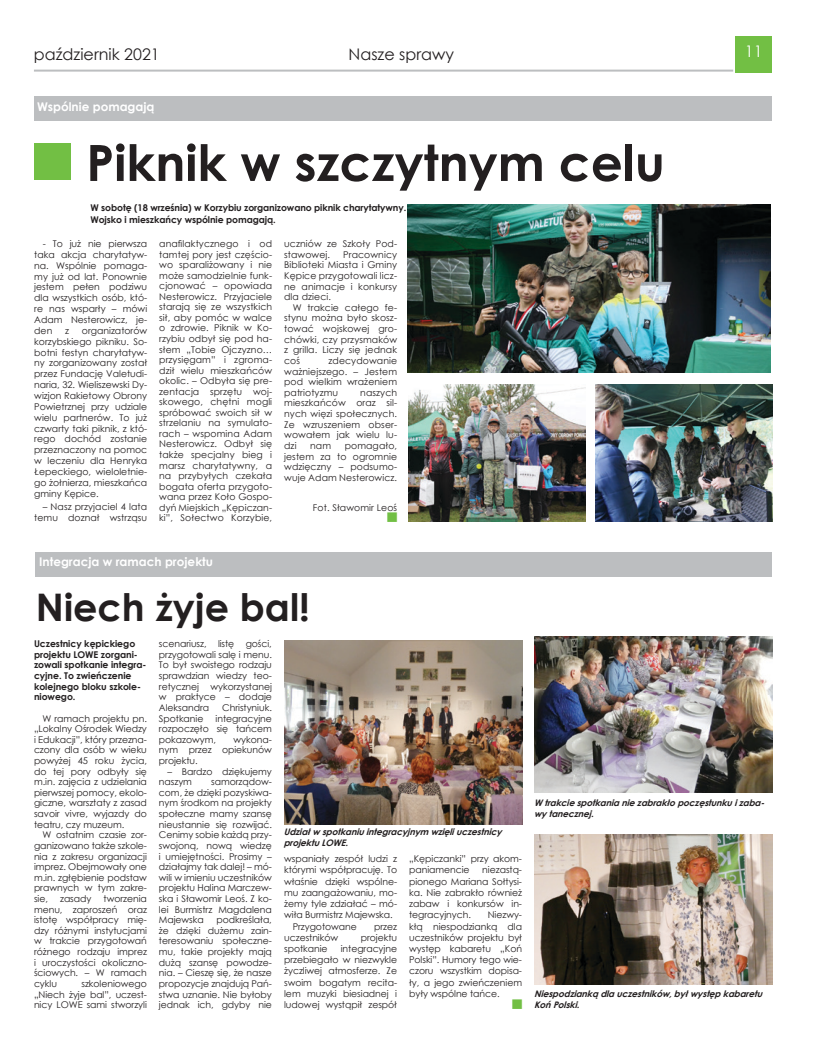
<style>
.page{position:relative;width:820px;height:1049px;background:#fff}
.page>*{position:absolute;margin:0;border:0;box-sizing:border-box;transform-origin:0 0}
.t1{font:700 50px "Century Gothic";color:#231f20}
.t2{font:700 38px "Century Gothic";color:#231f20}
.t3{font:16px "Century Gothic";color:#231f20}
.t4{font:16px "Century Gothic";color:#fff}
.t5{font:700 12px "Century Gothic";color:#fff}
.t6{font:9.3px/10.6px "Century Gothic";letter-spacing:-.005em;color:#231f20;text-align:justify}
.t7{font:700 9.3px/10.6px "Century Gothic";letter-spacing:-.005em;color:#231f20}
.t8{font:italic 700 9px/10.8px "Century Gothic";color:#231f20}
</style>
<div class="page">
<hr style="left:34px;top:70px;width:699px;height:2px;background:#bcbec0">
<div style="left:735px;top:36px;width:36px;height:36px;background:#72bf44"></div>
<img style="left:284px;top:640px;width:238px;height:184px">
<img style="left:407px;top:204px;width:362px;height:168px">
<div style="left:34px;top:96px;width:737px;height:24px;background:#bcbec0"></div>
<div style="left:34px;top:143px;width:36px;height:36px;background:#72bf44"></div>
<div style="left:35px;top:552px;width:736px;height:24px;background:#bcbec0"></div>
<img style="left:534px;top:834px;width:238px;height:150px">
<img style="left:534px;top:636px;width:238px;height:156px">
<img style="left:409px;top:384px;width:176px;height:137px">
<img style="left:595px;top:384px;width:177px;height:137px">
<h3 class="t3" style="left:34px;top:43px;width:127px">październik 2021</h3>
<h3 class="t3" style="left:348px;top:43px;width:107px">Nasze sprawy</h3>
<h3 class="t4" style="left:744px;top:40px;width:19px">11</h3>
<p class="t5" style="left:37px;top:97px;width:119px">Wspólnie pomagają</p>
<h1 class="t1" style="left:86px;top:125px;width:579px">Piknik w szczytnym celu</h1>
<p class="t7" style="left:90px;top:201px;width:317px;line-height:12px">W sobotę (18 września) w Korzybiu zorganizowano piknik charytatywny.<br>Wojsko i mieszkańcy wspólnie pomagają.</p>
<p class="t6" style="left:34px;top:238px;width:114px;line-height:10.9px;text-indent:9px">- To już nie pierwsza taka akcja charytatyw&shy;na. Wspólnie pomaga&shy;my już od lat. Ponownie jestem pełen podziwu dla wszystkich osób, któ&shy;re nas wsparły – mówi Adam Nesterowicz, je&shy;den</p>
<p class="t6" style="left:34px;top:325px;width:114px;line-height:10.9px;text-indent:48px">organizatorów korzybskiego pikniku. So&shy;botni festyn charytatyw&shy;ny zorganizowany został przez Fundację Valetudi&shy;naria, 32. Wieliszewski Dy&shy;wizjon Rakietowy Obrony Powietrznej przy udziale wielu partnerów. To już czwarty taki piknik, z któ&shy;rego dochód zostanie przeznaczony na pomoc w leczeniu dla Henryka Łepeckiego, wieloletnie&shy;go żołnierza, mieszkańca gminy Kępice.</p>
<p class="t6" style="left:34px;top:501px;width:114px;line-height:10.9px;text-align:right">– Nasz przyjaciel 4 lata temu doznał wstrząsu</p>
<p class="t6" style="left:65px;top:325px;width:5px">z</p>
<p class="t6" style="left:159px;top:238px;width:114px">anafilaktycznego i od tamtej pory jest częścio&shy;wo sparaliżowany i nie może samodzielnie funk&shy;cjonować – opowiada Nesterowicz. Przyjaciele starają się ze wszystkich sił, aby pomóc w walce o zdrowie. Piknik w Ko&shy;rzybiu odbył się pod ha&shy;słem „Tobie Ojczyzno… przysięgam” i zgroma&shy;dził wielu mieszkańców okolic. – Odbyła się pre&shy;zentacja sprzętu woj&shy;skowego, chętni mogli spróbować swoich sił w strzelaniu na symulato&shy;rach – wspomina Adam Nesterowicz. Odbył się także specjalny bieg i marsz charytatywny, a na przybyłych czekała bogata oferta przygoto&shy;wana przez Koło Gospo&shy;dyń Miejskich „Kępiczan&shy;ki”, Sołectwo Korzybie,</p>
<p class="t6" style="left:284px;top:238px;width:114px">uczniów ze Szkoły Pod&shy;stawowej.</p>
<p class="t6" style="left:284px;top:249px;width:114px;text-indent:59px">Pracownicy Biblioteki Miasta i Gminy Kępice przygotowali licz&shy;ne animacje i konkursy dla dzieci.</p>
<p class="t6" style="left:284px;top:302px;width:114px;text-indent:9px">W trakcie całego fe&shy;stynu można było skosz&shy;tować wojskowej gro&shy;chówki, czy przysmaków z grilla. Liczy się jednak coś</p>
<p class="t6" style="left:284px;top:355px;width:114px;text-indent:44px">zdecydowanie ważniejszego. – Jestem pod wielkim wrażeniem patriotyzmu</p>
<p class="t6" style="left:284px;top:387px;width:114px;text-indent:76px">naszych mieszkańców oraz sil&shy;nych więzi społecznych.<br>Ze wzruszeniem obser&shy;wowałem jak wielu lu&shy;dzi</p>
<p class="t6" style="left:284px;top:440px;width:114px;text-indent:61px">pomagało, jestem za to ogromnie wdzięczny – podsumo&shy;wuje Adam Nesterowicz.</p>
<p class="t6" style="left:313px;top:502px;width:86px">Fot. Sławomir Leoś</p>
<p class="t6" style="left:310px;top:440px;width:22px">nam</p>
<p class="t5" style="left:39px;top:553px;width:175px">Integracja w ramach projektu</p>
<h2 class="t2" style="left:36px;top:578px;width:275px">Niech żyje bal!</h2>
<p class="t7" style="left:34px;top:638px;width:114px">Uczestnicy kępickiego projektu LOWE zorgani&shy;zowali spotkanie integra&shy;cyjne. To zwieńczenie kolejnego bloku szkole&shy;niowego.</p>
<p class="t6" style="left:34px;top:713px;width:114px;text-indent:9px">W ramach projektu pn. „Lokalny Ośrodek Wiedzy i Edukacji”, który przezna&shy;czony dla osób w wieku powyżej 45 roku życia, do tej pory odbyły się m.in. zajęcia z udzielania pierwszej pomocy, ekolo&shy;giczne, warsztaty z zasad savoir vivre, wyjazdy do teatru, czy muzeum.</p>
<p class="t6" style="left:34px;top:829px;width:114px;text-indent:9px">W ostatnim czasie zor&shy;ganizowano także szkole&shy;nia z zakresu organizacji imprez. Obejmowały one m.in. zgłębienie podstaw prawnych w tym zakre&shy;sie,</p>
<p class="t6" style="left:34px;top:893px;width:114px;text-indent:70px">tworzenia menu, zaproszeń oraz istotę współpracy mię&shy;dzy różnymi instytucjami w trakcie przygotowań różnego rodzaju imprez i uroczystości okoliczno&shy;ściowych. – W ramach cyklu</p>
<p class="t6" style="left:60px;top:893px;width:33px">zasady</p>
<p class="t6" style="left:34px;top:978px;width:114px;text-indent:47px">szkoleniowego „Niech żyje bal”, uczest&shy;nicy LOWE sami stworzyli</p>
<p class="t6" style="left:159px;top:638px;width:114px">scenariusz, listę gości, przygotowali salę i menu.<br>To był swoistego rodzaju sprawdzian wiedzy teo&shy;retycznej wykorzystanej w praktyce – dodaje Aleksandra</p>
<p class="t6" style="left:222px;top:702px;width:51px">Christyniuk.</p>
<p class="t6" style="left:159px;top:713px;width:46px">Spotkanie</p>
<p class="t6" style="left:159px;top:713px;width:114px;text-indent:57px">integracyjne rozpoczęło się tańcem pokazowym,</p>
<p class="t6" style="left:159px;top:734px;width:114px;text-indent:75px">wykona&shy;nym przez opiekunów projektu.</p>
<p class="t6" style="left:159px;top:766px;width:114px;text-indent:9px">– Bardzo dziękujemy naszym</p>
<p class="t6" style="left:159px;top:776px;width:114px;text-indent:52px">samorządow&shy;com, że dzięki pozyskiwa&shy;nym środkom na projekty społeczne mamy szansę nieustannie się rozwijać.<br>Cenimy sobie każdą przy&shy;swojoną, nową wiedzę i umiejętności. Prosimy – działajmy tak dalej! – mó&shy;wili w imieniu uczestników projektu Halina Marczew&shy;ska i Sławomir Leoś. Z ko&shy;lei Burmistrz Magdalena Majewska</p>
<p class="t6" style="left:159px;top:914px;width:114px;text-indent:57px">podkreślała, że dzięki dużemu zain&shy;teresowaniu społeczne&shy;mu, takie projekty mają dużą szansę powodze&shy;nia. – Cieszę się, że nasze propozycje znajdują Pań&shy;stwa uznanie. Nie byłoby jednak ich, gdyby nie</p>
<p class="t8" style="left:283px;top:826px;width:223px">Udziałw spotkaniuintegracyjnym wzięliuczestnicy projektuLOWE.</p>
<p class="t6" style="left:284px;top:853px;width:114px">wspaniały zespół ludzi z</p>
<p class="t6" style="left:284px;top:864px;width:114px">którymi współpracuję. To</p>
<p class="t6" style="left:284px;top:876px;width:114px">właśnie dzięki wspólne-</p>
<p class="t6" style="left:284px;top:887px;width:114px">mu zaangażowaniu, mo-</p>
<p class="t6" style="left:284px;top:898px;width:114px">żemy tyle zdziałać – mó-</p>
<p class="t6" style="left:284px;top:909px;width:110px">wiła Burmistrz Majewska.</p>
<p class="t6" style="left:292px;top:921px;width:66px">Przygotowane</p>
<p class="t6" style="left:374px;top:921px;width:24px">przez</p>
<p class="t6" style="left:284px;top:932px;width:55px">uczestników</p>
<p class="t6" style="left:360px;top:932px;width:38px">projektu</p>
<p class="t6" style="left:284px;top:943px;width:45px">spotkanie</p>
<p class="t6" style="left:284px;top:943px;width:114px;line-height:11.2px;text-indent:57px">integracyjne przebiegało w niezwykle życzliwej atmosferze. Ze swoim bogatym recita&shy;lem muzyki biesiadnej i ludowej wystąpił zespół</p>
<p class="t6" style="left:409px;top:853px;width:114px;line-height:11.2px">„Kępiczanki” przy akom&shy;paniamencie</p>
<p class="t6" style="left:409px;top:864px;width:114px;line-height:11.2px;text-indent:73px">niezastą&shy;pionego Mariana Sołtysi&shy;ka. Nie zabrakło również zabaw i konkursów in&shy;tegracyjnych.</p>
<p class="t6" style="left:409px;top:909px;width:114px;line-height:11.2px;text-indent:79px">Niezwy&shy;kłą niespodzianką dla uczestników projektu był występ kabaretu „Koń Polski”. Humory tego wie&shy;czoru wszystkim dopisa&shy;ły, a jego zwieńczeniem były wspólne tańce.</p>
<p class="t8" style="left:534px;top:797px;width:235px">W trakciespotkanianiezabrakłopoczęstunkuizaba&shy;wytanecznej.</p>
<p class="t8" style="left:534px;top:988px;width:233px">Niespodziankądlauczestników,byłwystępkabaretu<br>KońPolski.</p>
</div>
